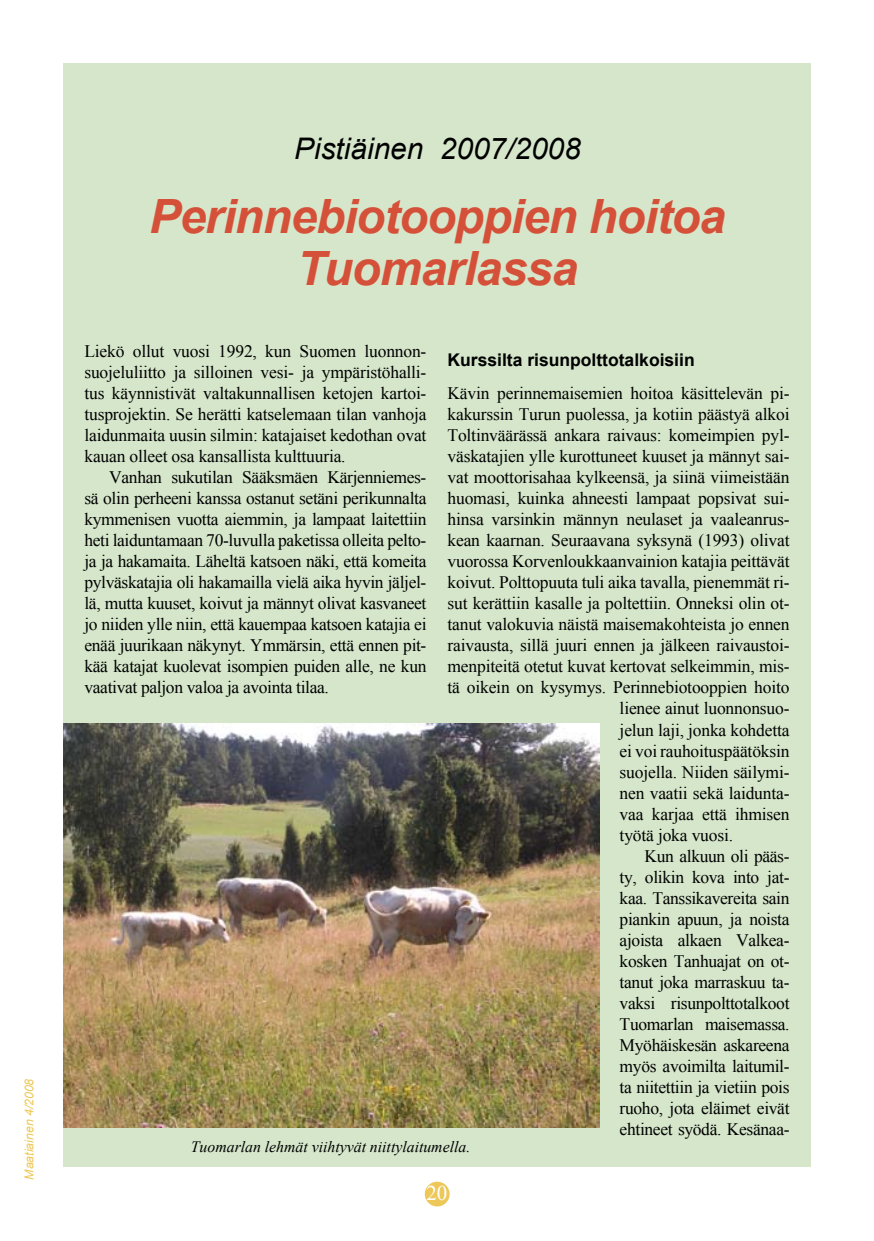
<style>
.page{position:relative;width:874px;height:1241px;background:#fff}
.page>*{position:absolute;margin:0;border:0;box-sizing:border-box;transform-origin:0 0}
.t1{font:italic 700 47.25px/52.5px "Arial";letter-spacing:-.02em;color:#d55038;text-align:center}
.t2{font:italic 29.75px "Arial";color:#000}
.t3{font:21px "Times New Roman";color:#fff}
.t4{font:17.5px/21px "Times New Roman";letter-spacing:-.01em;color:#000;text-align:justify}
.t5{font:700 17.5px "Arial";color:#000}
.t6{font:italic 15.75px "Times New Roman";color:#000}
.t7{font:italic 12.25px "Arial";color:#edc859}
</style>
<div class="page">
<div style="left:63px;top:63px;width:747px;height:1103px;background:#d5e6ca"></div>
<div style="left:424px;top:1181px;width:25px;height:25px;background:#edc859;border-radius:50%"></div>
<img style="left:63px;top:723px;width:536px;height:403px">
<p class="t7" style="left:21px;top:1179px;width:102px;rotate:-90deg">Maatiainen 4/2008</p>
<h2 class="t2" style="left:294px;top:129px;width:288px">Pistiäinen 2007/2008</h2>
<h1 class="t1" style="left:149px;top:191px;width:577px">Perinnebiotooppien hoitoa<br>Tuomarlassa</h1>
<p class="t4" style="left:84px;top:340px;width:343px">Liekö ollut vuosi 1 992, kun Suomen luonnon&shy;suojeluliitto ja silloinen vesi- ja ympäristöhalli&shy;tus käynnistivät valtakunnallisen ketojen kartoi&shy;tusprojektin. Se herätti katselemaan tilan vanhoja laidunmaita uusin silmin: katajaiset kedothan ovat kauan olleet osa kansallista kulttuuria.</p>
<p class="t4" style="left:84px;top:466px;width:343px;text-indent:25px">Vanhan sukutilan Sääksmäen Kärjenniemes&shy;sä olin perheeni kanssa ostanut setäni perikunnalta kymmenisen vuotta aiemmin, ja lampaat laitettiin heti laiduntamaan 70-luvulla paketissa olleita pelto&shy;ja ja hakamaita. Läheltä katsoen näki, että komeita pylväskatajia oli hakamailla vielä aika hyvin jäljel&shy;lä, mutta kuuset, koivut ja männyt olivat kasvaneet jo niiden ylle niin, että kauempaa katsoen katajia ei enää juurikaan näkynyt. Ymmärsin, että ennen pit&shy;kää katajat kuolevat isompien puiden alle, ne kun vaativat paljon valoa ja avointa tilaa.</p>
<p class="t5" style="left:447px;top:348px;width:248px">Kurssilta risunpolttotalkoisiin</p>
<p class="t4" style="left:447px;top:382px;width:343px">Kävin perinnemaisemien hoitoa käsittelevän pi-</p>
<p class="t4" style="left:447px;top:403px;width:343px">kakurssin Turun puolessa, ja kotiin päästyä alkoi</p>
<p class="t4" style="left:447px;top:424px;width:343px">Toltinväärässä ankara raivaus: komeimpien pyl-</p>
<p class="t4" style="left:447px;top:445px;width:343px">väskatajien ylle kurottuneet kuuset ja männyt sai-</p>
<p class="t4" style="left:447px;top:466px;width:343px">vat moottorisahaa kylkeensä, ja siinä viimeistään</p>
<p class="t4" style="left:447px;top:487px;width:343px">huomasi, kuinka ahneesti lampaat popsivat sui-</p>
<p class="t4" style="left:447px;top:508px;width:343px">hinsa varsinkin männyn neulaset ja vaaleanrus-</p>
<p class="t4" style="left:447px;top:529px;width:343px">kean kaarnan. Seuraavana syksynä (1 993) olivat</p>
<p class="t4" style="left:447px;top:550px;width:343px">vuorossa Korvenloukkaanvainion katajia peittävät</p>
<p class="t4" style="left:447px;top:571px;width:343px">koivut. Polttopuuta tuli aika tavalla, pienemmät ri-</p>
<p class="t4" style="left:447px;top:592px;width:343px">sut kerättiin kasalle ja poltettiin. Onneksi olin ot-</p>
<p class="t4" style="left:447px;top:613px;width:343px">tanut valokuvia näistä maisemakohteista jo ennen</p>
<p class="t4" style="left:447px;top:634px;width:343px">raivausta, sillä juuri ennen ja jälkeen raivaustoi-</p>
<p class="t4" style="left:447px;top:655px;width:343px">menpiteitä otetut kuvat kertovat selkeimmin, mis-</p>
<p class="t4" style="left:447px;top:676px;width:343px">tä oikein on kysymys. Perinnebiotooppien hoito</p>
<p class="t4" style="left:619px;top:697px;width:171px">lienee ainut luonnonsuo-</p>
<p class="t4" style="left:619px;top:718px;width:171px">jelun laji, jonka kohdetta</p>
<p class="t4" style="left:619px;top:739px;width:171px">ei voi rauhoituspäätöksin</p>
<p class="t4" style="left:619px;top:760px;width:171px">suojella. Niiden säilymi-</p>
<p class="t4" style="left:619px;top:781px;width:171px">nen vaatii sekä laidunta-</p>
<p class="t4" style="left:619px;top:802px;width:171px">vaa karjaa että ihmisen</p>
<p class="t4" style="left:619px;top:823px;width:115px">työtä joka vuosi.</p>
<p class="t4" style="left:644px;top:844px;width:146px">Kun alkuun oli pääs-</p>
<p class="t4" style="left:619px;top:865px;width:171px">ty, olikin kova into jat-</p>
<p class="t4" style="left:619px;top:886px;width:171px">kaa. Tanssikavereita sain</p>
<p class="t4" style="left:619px;top:907px;width:171px">piankin apuun, ja noista</p>
<p class="t4" style="left:619px;top:928px;width:171px">ajoista alkaen Valkea-</p>
<p class="t4" style="left:619px;top:949px;width:171px">kosken Tanhuajat on ot-</p>
<p class="t4" style="left:619px;top:970px;width:171px">tanut joka marraskuu ta-</p>
<p class="t4" style="left:619px;top:991px;width:171px">vaksi risunpolttotalkoot</p>
<p class="t4" style="left:619px;top:1012px;width:171px">Tuomarlan maisemassa.</p>
<p class="t4" style="left:619px;top:1033px;width:171px">Myöhäiskesän askareena</p>
<p class="t4" style="left:619px;top:1054px;width:171px">myös avoimilta laitumil-</p>
<p class="t4" style="left:619px;top:1075px;width:171px">ta niitettiin ja vietiin pois</p>
<p class="t4" style="left:619px;top:1096px;width:171px">ruoho, jota eläimet eivät</p>
<p class="t4" style="left:619px;top:1117px;width:171px">ehtineet syödä. Kesänaa-</p>
<p class="t6" style="left:191px;top:1135px;width:281px">Tuomarlan lehmät viihtyvät niittylaitumella.</p>
<p class="t3" style="left:426px;top:1178px;width:22px">20</p>
</div>
